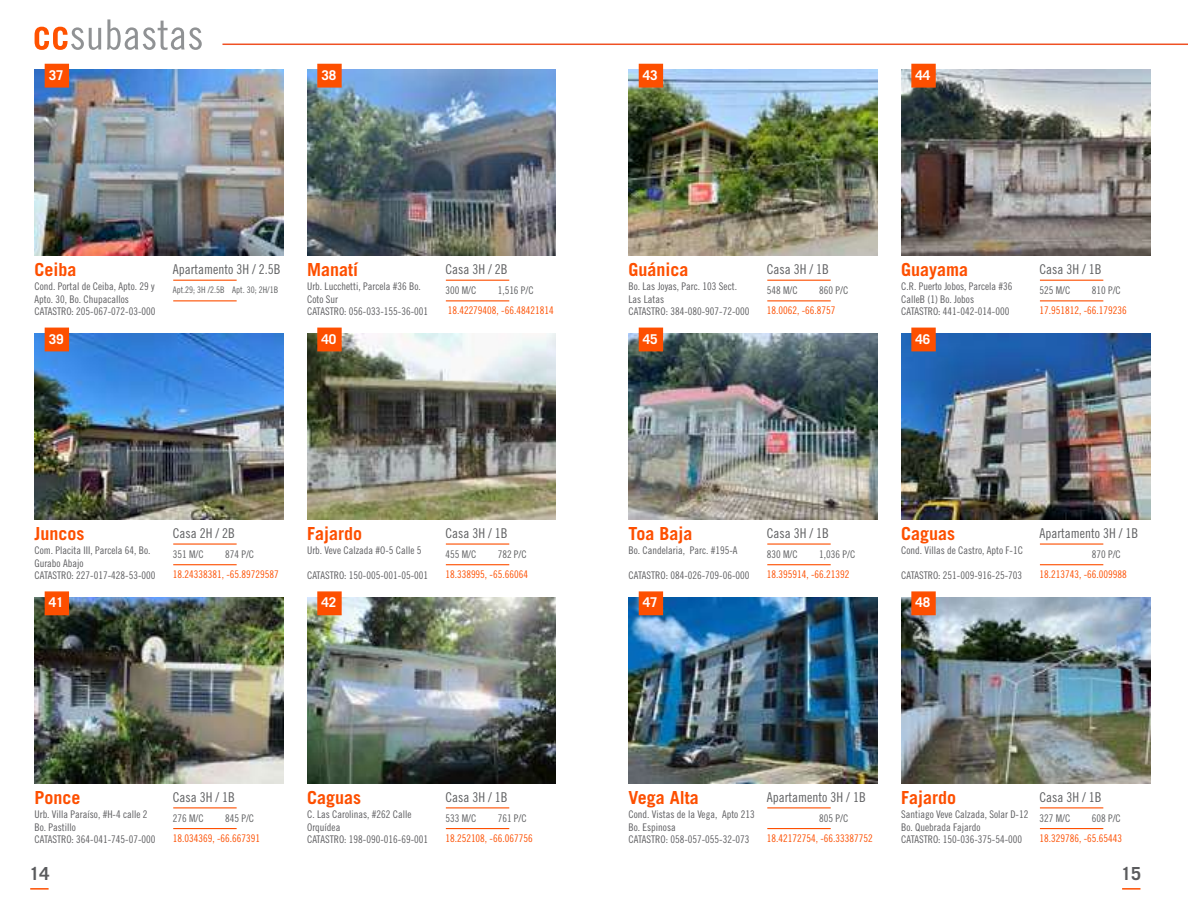
<style>
.page{position:relative;width:1188px;height:918px;background:#fff}
.page>*{position:absolute;margin:0;border:0;box-sizing:border-box;transform-origin:0 0}
.t1{font:700 18px "Trade Gothic LT Std";color:#fd4f00}
.t2{font:700 18px "Trade Gothic LT Std";color:#5a5b5d}
.t3{font:13.5px "Trade Gothic LT Std Cn 18";color:#5f6062}
.t4{font:700 13.5px "Trade Gothic LT Std";color:#fff}
.t5{font:10.5px/12.5px "Trade Gothic LT Std Cn 18";color:#5d5d60}
.t6{font:10.5px "Trade Gothic LT Std Cn 18";color:#fd4f00}
.t7{font:10.5px "Trade Gothic LT Std Cn 18";color:#5f6062}
.t8{font:9px "Trade Gothic LT Std Cn 18";color:#5f6062}
</style>
<div class="page">
<svg style="left:30px;top:888px;width:19px;height:2px"></svg>
<svg style="left:1122px;top:888px;width:18px;height:2px"></svg>
<hr style="left:222px;top:44px;width:966px;height:1px;background:#ef5124">
<svg style="left:35px;top:27px;width:66px;height:23px"></svg>
<svg style="left:107px;top:19px;width:95px;height:31px"></svg>
<img style="left:34px;top:69px;width:249px;height:187px">
<div style="left:45px;top:64px;width:24px;height:24px;background:#fd4f00"></div>
<hr style="left:173px;top:280px;width:64px;height:1px;background:#fd4f00">
<hr style="left:173px;top:300px;width:64px;height:1px;background:#fd4f00">
<img style="left:307px;top:69px;width:249px;height:187px">
<div style="left:317px;top:64px;width:25px;height:24px;background:#fd4f00;border:2px solid #fd4f00"></div>
<hr style="left:446px;top:280px;width:63px;height:1px;background:#fd4f00">
<hr style="left:446px;top:300px;width:63px;height:1px;background:#fd4f00">
<img style="left:34px;top:333px;width:249px;height:187px">
<div style="left:45px;top:328px;width:24px;height:23px;background:#fd4f00"></div>
<hr style="left:173px;top:543px;width:64px;height:2px;background:#fd4f00">
<hr style="left:173px;top:564px;width:64px;height:1px;background:#fd4f00">
<img style="left:307px;top:333px;width:249px;height:187px">
<div style="left:317px;top:328px;width:25px;height:23px;background:#fd4f00;border:2px solid #fd4f00"></div>
<hr style="left:446px;top:543px;width:63px;height:2px;background:#fd4f00">
<hr style="left:446px;top:564px;width:63px;height:1px;background:#fd4f00">
<img style="left:34px;top:597px;width:249px;height:186px">
<div style="left:45px;top:591px;width:24px;height:24px;background:#fd4f00"></div>
<hr style="left:173px;top:807px;width:64px;height:1px;background:#fd4f00">
<hr style="left:173px;top:828px;width:64px;height:1px;background:#fd4f00">
<img style="left:307px;top:597px;width:249px;height:186px">
<div style="left:317px;top:591px;width:25px;height:24px;background:#fd4f00;border:2px solid #fd4f00"></div>
<hr style="left:446px;top:807px;width:63px;height:1px;background:#fd4f00">
<hr style="left:446px;top:828px;width:63px;height:1px;background:#fd4f00">
<img style="left:629px;top:69px;width:248px;height:187px">
<div style="left:639px;top:64px;width:24px;height:24px;background:#fd4f00"></div>
<hr style="left:767px;top:280px;width:64px;height:1px;background:#fd4f00">
<hr style="left:767px;top:300px;width:64px;height:1px;background:#fd4f00">
<img style="left:901px;top:69px;width:249px;height:187px">
<div style="left:911px;top:64px;width:25px;height:24px;background:#fd4f00;border:2px solid #fd4f00"></div>
<hr style="left:1040px;top:280px;width:63px;height:1px;background:#fd4f00">
<hr style="left:1040px;top:300px;width:63px;height:1px;background:#fd4f00">
<img style="left:629px;top:333px;width:248px;height:187px">
<div style="left:639px;top:328px;width:24px;height:23px;background:#fd4f00"></div>
<hr style="left:767px;top:543px;width:64px;height:2px;background:#fd4f00">
<hr style="left:767px;top:564px;width:64px;height:1px;background:#fd4f00">
<img style="left:901px;top:333px;width:249px;height:187px">
<div style="left:911px;top:328px;width:25px;height:23px;background:#fd4f00;border:2px solid #fd4f00"></div>
<hr style="left:1040px;top:543px;width:63px;height:2px;background:#fd4f00">
<hr style="left:1040px;top:564px;width:63px;height:1px;background:#fd4f00">
<img style="left:629px;top:597px;width:248px;height:186px">
<div style="left:639px;top:591px;width:24px;height:24px;background:#fd4f00"></div>
<hr style="left:767px;top:807px;width:64px;height:1px;background:#fd4f00">
<hr style="left:767px;top:828px;width:64px;height:1px;background:#fd4f00">
<img style="left:901px;top:597px;width:249px;height:186px">
<div style="left:911px;top:591px;width:25px;height:24px;background:#fd4f00;border:2px solid #fd4f00"></div>
<hr style="left:1040px;top:807px;width:63px;height:1px;background:#fd4f00">
<hr style="left:1040px;top:828px;width:63px;height:1px;background:#fd4f00">
<p class="t4" style="left:49px;top:67px;width:17px">37</p>
<p class="t4" style="left:321px;top:67px;width:17px">38</p>
<p class="t4" style="left:643px;top:67px;width:17px">43</p>
<p class="t4" style="left:915px;top:67px;width:17px">44</p>
<h1 class="t1" style="left:34px;top:259px;width:44px">Ceiba</h1>
<p class="t5" style="left:34px;top:280px;width:122px">Cond. Portal de Ceiba, Apto. 29 y</p>
<p class="t8" style="left:173px;top:284px;width:107px">Apt.29; 3H /2.5B Apt. 30; 2H/1B</p>
<p class="t5" style="left:34px;top:293px;width:123px">Apto. 30, Bo. Chupacallos<br>CATASTRO: 205-067-072-03-000</p>
<p class="t3" style="left:173px;top:261px;width:109px">Apartamento 3H / 2.5B</p>
<h1 class="t1" style="left:307px;top:259px;width:53px">Manatí</h1>
<p class="t5" style="left:307px;top:280px;width:123px">Urb. Lucchetti, Parcela #36 Bo.<br>Coto Sur<br>CATASTRO: 056-033-155-36-001</p>
<p class="t3" style="left:445px;top:261px;width:64px">Casa 3H / 2B</p>
<p class="t7" style="left:445px;top:284px;width:32px">300 M/C</p>
<p class="t6" style="left:448px;top:304px;width:108px">18.42279408, -66.48421814</p>
<p class="t7" style="left:498px;top:284px;width:38px">1,516 P/C</p>
<h1 class="t1" style="left:629px;top:259px;width:62px">Guánica</h1>
<p class="t5" style="left:629px;top:280px;width:123px">Bo. Las Joyas, Parc. 103 Sect.<br>Las Latas<br>CATASTRO: 384-080-907-72-000</p>
<p class="t3" style="left:767px;top:261px;width:64px">Casa 3H / 1B</p>
<p class="t7" style="left:767px;top:284px;width:32px">548 M/C</p>
<p class="t6" style="left:767px;top:304px;width:70px">18.0062, -66.8757</p>
<p class="t7" style="left:819px;top:284px;width:31px">860 P/C</p>
<h1 class="t1" style="left:901px;top:259px;width:68px">Guayama</h1>
<p class="t5" style="left:901px;top:280px;width:113px">C.R. Puerto Jobos, Parcela #36<br>CalleB (1) Bo. Jobos<br>CATASTRO: 441-042-014-000</p>
<p class="t3" style="left:1039px;top:261px;width:64px">Casa 3H / 1B</p>
<p class="t7" style="left:1039px;top:284px;width:32px">525 M/C</p>
<p class="t6" style="left:1039px;top:304px;width:89px">17.951812, -66.179236</p>
<p class="t7" style="left:1092px;top:284px;width:31px">810 P/C</p>
<p class="t4" style="left:49px;top:330px;width:17px">39</p>
<p class="t4" style="left:321px;top:330px;width:17px">40</p>
<p class="t4" style="left:643px;top:330px;width:17px">45</p>
<p class="t4" style="left:915px;top:330px;width:17px">46</p>
<h1 class="t1" style="left:34px;top:523px;width:51px">Juncos</h1>
<p class="t3" style="left:173px;top:525px;width:64px">Casa 2H / 2B</p>
<h1 class="t1" style="left:307px;top:523px;width:56px">Fajardo</h1>
<p class="t3" style="left:445px;top:525px;width:64px">Casa 3H / 1B</p>
<h1 class="t1" style="left:629px;top:523px;width:66px">Toa Baja</h1>
<p class="t3" style="left:767px;top:525px;width:64px">Casa 3H / 1B</p>
<h1 class="t1" style="left:901px;top:523px;width:55px">Caguas</h1>
<p class="t3" style="left:1039px;top:525px;width:100px">Apartamento 3H / 1B</p>
<p class="t5" style="left:34px;top:544px;width:123px">Com. Placita III, Parcela 64, Bo.<br>Gurabo Abajo<br>CATASTRO: 227-017-428-53-000</p>
<p class="t7" style="left:173px;top:548px;width:32px">351 M/C</p>
<p class="t6" style="left:173px;top:568px;width:108px">18.24338381, -65.89729587</p>
<p class="t7" style="left:225px;top:548px;width:31px">874 P/C</p>
<p class="t5" style="left:307px;top:544px;width:116px">Urb. Veve Calzada #O-5 Calle 5</p>
<p class="t5" style="left:307px;top:569px;width:123px">CATASTRO: 150-005-001-05-001</p>
<p class="t7" style="left:445px;top:548px;width:32px">455 M/C</p>
<p class="t6" style="left:445px;top:568px;width:84px">18.338995, -65.66064</p>
<p class="t7" style="left:498px;top:548px;width:31px">782 P/C</p>
<p class="t5" style="left:629px;top:544px;width:111px">Bo. Candelaria, Parc. #195-A</p>
<p class="t5" style="left:629px;top:569px;width:123px">CATASTRO: 084-026-709-06-000</p>
<p class="t7" style="left:767px;top:548px;width:32px">830 M/C</p>
<p class="t6" style="left:767px;top:568px;width:84px">18.395914, -66.21392</p>
<p class="t7" style="left:819px;top:548px;width:38px">1,036 P/C</p>
<p class="t5" style="left:901px;top:544px;width:123px">Cond. Villas de Castro, Apto F-1C</p>
<p class="t5" style="left:901px;top:569px;width:123px">CATASTRO: 251-009-916-25-703</p>
<p class="t7" style="left:1092px;top:548px;width:31px">870 P/C</p>
<p class="t6" style="left:1039px;top:568px;width:89px">18.213743, -66.009988</p>
<p class="t4" style="left:49px;top:594px;width:17px">41</p>
<p class="t4" style="left:321px;top:594px;width:17px">42</p>
<p class="t4" style="left:643px;top:594px;width:17px">47</p>
<p class="t4" style="left:915px;top:594px;width:17px">48</p>
<h1 class="t1" style="left:34px;top:786px;width:48px">Ponce</h1>
<p class="t3" style="left:173px;top:789px;width:64px">Casa 3H / 1B</p>
<h1 class="t1" style="left:307px;top:786px;width:55px">Caguas</h1>
<p class="t3" style="left:445px;top:789px;width:64px">Casa 3H / 1B</p>
<h1 class="t1" style="left:629px;top:786px;width:72px">Vega Alta</h1>
<p class="t3" style="left:767px;top:789px;width:100px">Apartamento 3H / 1B</p>
<h1 class="t1" style="left:901px;top:786px;width:56px">Fajardo</h1>
<p class="t3" style="left:1039px;top:789px;width:64px">Casa 3H / 1B</p>
<p class="t5" style="left:34px;top:808px;width:123px">Urb. Villa Paraíso, #H-4 calle 2<br>Bo. Pastillo<br>CATASTRO: 364-041-745-07-000</p>
<p class="t7" style="left:173px;top:812px;width:32px">276 M/C</p>
<p class="t6" style="left:173px;top:832px;width:89px">18.034369, -66.667391</p>
<p class="t7" style="left:225px;top:812px;width:31px">845 P/C</p>
<p class="t5" style="left:307px;top:808px;width:123px">C. Las Carolinas, #262 Calle<br>Orquídea<br>CATASTRO: 198-090-016-69-001</p>
<p class="t7" style="left:445px;top:812px;width:32px">533 M/C</p>
<p class="t6" style="left:445px;top:832px;width:89px">18.252108, -66.067756</p>
<p class="t7" style="left:498px;top:812px;width:31px">761 P/C</p>
<p class="t5" style="left:629px;top:808px;width:128px">Cond. Vistas de la Vega, Apto 213<br>Bo. Espinosa<br>CATASTRO: 058-057-055-32-073</p>
<p class="t7" style="left:819px;top:812px;width:31px">805 P/C</p>
<p class="t6" style="left:767px;top:832px;width:108px">18.42172754, -66.33387752</p>
<p class="t5" style="left:901px;top:808px;width:129px">Santiago Veve Calzada, Solar D-12<br>Bo. Quebrada Fajardo<br>CATASTRO: 150-036-375-54-000</p>
<p class="t7" style="left:1039px;top:812px;width:32px">327 M/C</p>
<p class="t6" style="left:1039px;top:832px;width:84px">18.329786, -65.65443</p>
<p class="t7" style="left:1092px;top:812px;width:31px">608 P/C</p>
<h1 class="t2" style="left:29px;top:863px;width:22px">14</h1>
<h1 class="t2" style="left:1121px;top:863px;width:22px">15</h1>
</div>
